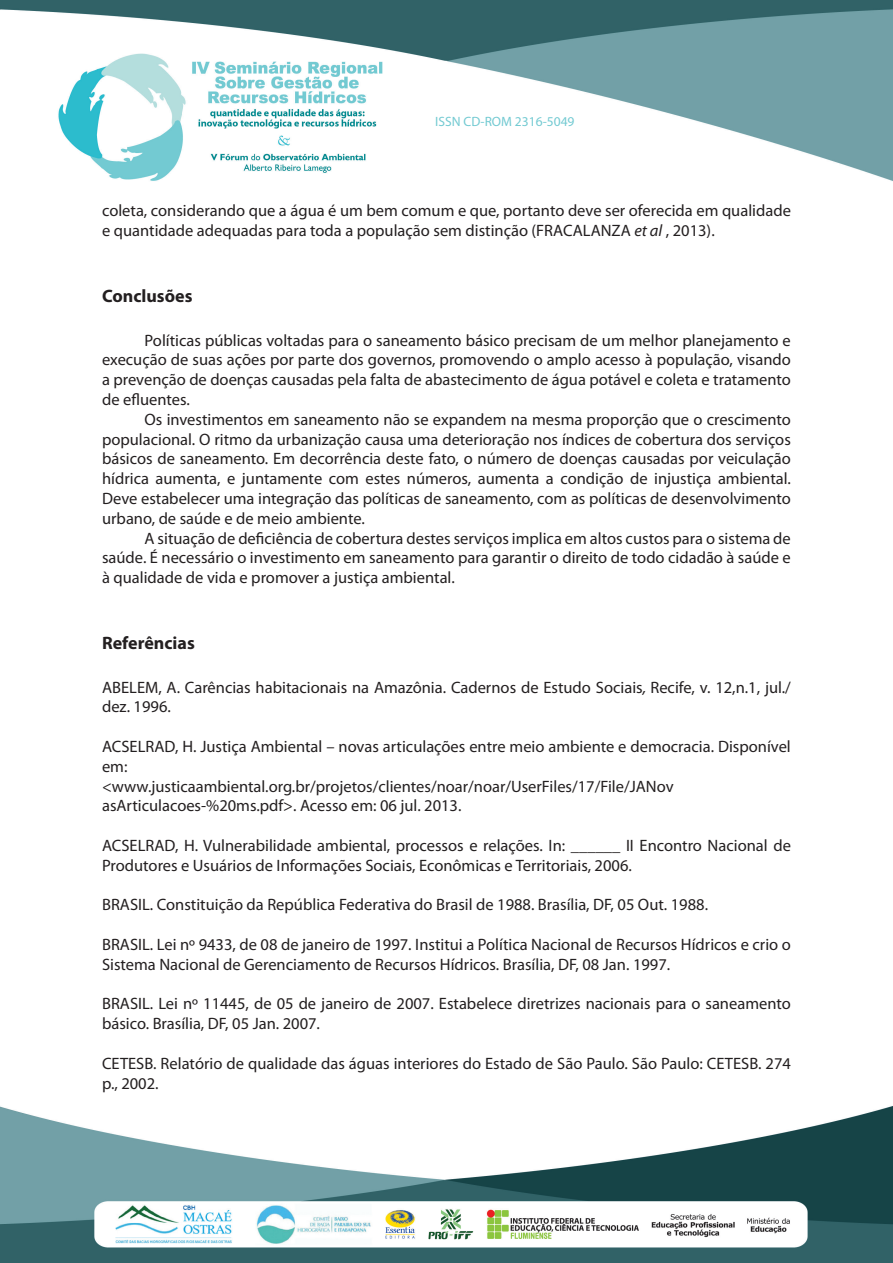
<style>
.page{position:relative;width:893px;height:1263px;background:#fff}
.page>*{position:absolute;margin:0;border:0;box-sizing:border-box;transform-origin:0 0}
.t1{font:700 18px "Myriad Pro";color:#231f20}
.t2{font:16.5px/19.8px "Myriad Pro";color:#231f20}
.t3{font:13.5px "Myriad Pro";color:#73cad2}
.s1{font-style:italic}
</style>
<div class="page">
<img style="left:0;top:1106px;width:893px;height:157px">
<img style="left:0;top:0;width:893px;height:181px">
<p class="t3" style="left:435px;top:113px;width:141px">ISSN CD-ROM 2316-5049</p>
<p class="t2" style="left:102px;top:201px;width:690px">coleta, considerando que a água é um bem comum e que, portanto deve ser oferecida em qualidade e quantidade adequadas para toda a população sem distinção (FRACALANZA <span class="s1">et al</span> , 2013).</p>
<p class="t1" style="left:102px;top:284px;width:92px">Conclusões</p>
<p class="t2" style="left:102px;top:330px;width:690px;text-align:justify;text-indent:43px">Políticas públicas voltadas para o saneamento básico precisam de um melhor planejamento e execução de suas ações por parte dos governos, promovendo o amplo acesso à população, visando a prevenção de doenças causadas pela falta de abastecimento de água potável e coleta e tratamento de efluentes.</p>
<p class="t2" style="left:102px;top:409px;width:690px;text-align:justify;text-indent:43px">Os investimentos em saneamento não se expandem na mesma proporção que o crescimento populacional. O ritmo da urbanização causa uma deterioração nos índices de cobertura dos serviços básicos de saneamento. Em decorrência deste fato, o número de doenças causadas por veiculação hídrica aumenta, e juntamente com estes números, aumenta a condição de injustiça ambiental.<br>Deve estabelecer uma integração das políticas de saneamento, com as políticas de desenvolvimento urbano, de saúde e de meio ambiente.</p>
<p class="t2" style="left:102px;top:528px;width:690px;text-align:justify;text-indent:43px">A situação de deficiência de cobertura destes serviços implica em altos custos para o sistema de saúde. É necessário o investimento em saneamento para garantir o direito de todo cidadão à saúde e à qualidade de vida e promover a justiça ambiental.</p>
<p class="t1" style="left:102px;top:631px;width:94px">Referências</p>
<p class="t2" style="left:102px;top:677px;width:690px">ABELEM, A. Carências habitacionais na Amazônia. Cadernos de Estudo Sociais<span class="s1">,</span> Recife, v. 12,n.1, jul./ dez. 1996.</p>
<p class="t2" style="left:102px;top:736px;width:690px">ACSELRAD, H. Justiça Ambiental – novas articulações entre meio ambiente e democracia. Disponível em:<br>&lt;www.justicaambiental.org.br/projetos/clientes/noar/noar/UserFiles/17/File/JANov asArticulacoes-%20ms.pdf&gt;. Acesso em: 06 jul. 2013.</p>
<p class="t2" style="left:102px;top:835px;width:690px">ACSELRAD, H. Vulnerabilidade ambiental, processos e relações. In: ______ II Encontro Nacional de<br>Produtores e Usuários de Informações Sociais, Econômicas e Territoriais, 2006.</p>
<p class="t2" style="left:102px;top:895px;width:607px">BRASIL. Constituição da República Federativa do Brasil de 1988. Brasília, DF, 05 Out. 1988.</p>
<p class="t2" style="left:102px;top:934px;width:690px">BRASIL. Lei nº 9433, de 08 de janeiro de 1997. Institui a Política Nacional de Recursos Hídricos e crio o<br>Sistema Nacional de Gerenciamento de Recursos Hídricos. Brasília, DF, 08 Jan. 1997.</p>
<p class="t2" style="left:102px;top:994px;width:690px">BRASIL. Lei nº 11445, de 05 de janeiro de 2007. Estabelece diretrizes nacionais para o saneamento básico. Brasília, DF, 05 Jan. 2007.</p>
<p class="t2" style="left:102px;top:1053px;width:690px">CETESB. Relatório de qualidade das águas interiores do Estado de São Paulo. São Paulo: CETESB. 274 p., 2002.</p>
</div>
